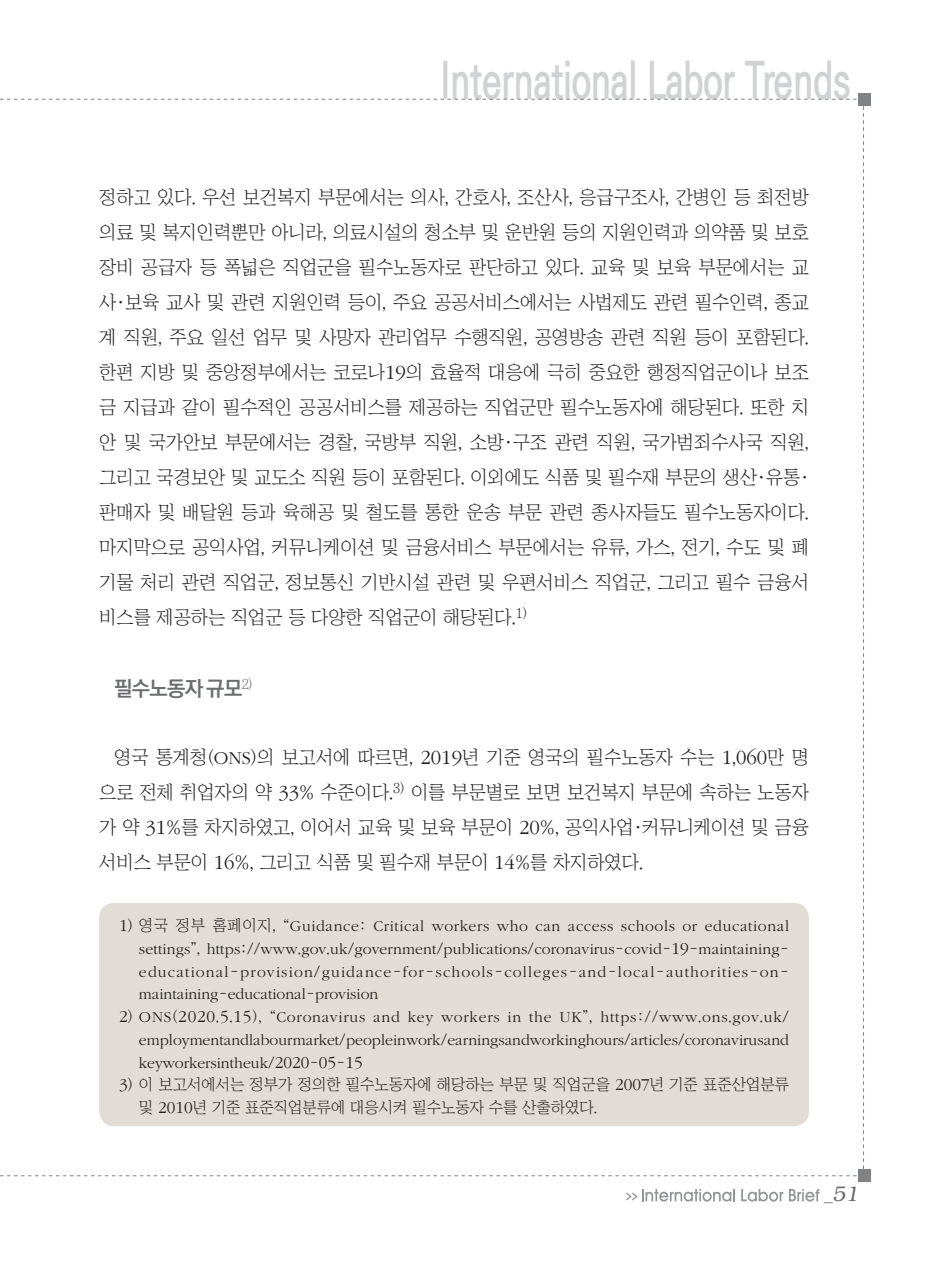
<style>
.page{position:relative;width:933px;height:1275px;background:#fff}
.page>*{position:absolute;margin:0;border:0;box-sizing:border-box;transform-origin:0 0}
.t1{font:700 50.4px "Ko Pub Dotum";color:#d1d2d4;scale:.7 1}
.중제목{font:700 21px "Ko Pub Dotum";letter-spacing:-.03em;color:#6c6d70}
.t2{font:italic 300 21px "Bookman";color:#6c6d70}
.본문{font:18.9px/35px "Chosunilbo NM";color:#231f20;text-align:justify}
.각주{font:300 15.75px/22.8px "ITC Garamond Std";color:#231f20;text-align:justify}
.각주-2{font:15.75px/22.8px "Chosunilbo NM";color:#231f20}
.t3{font:700 7.88px "Ko Pub Dotum";color:#939598;scale:2 1}
.s1{font-family:"ITC Garamond Std";font-weight:300;font-size:20.82px}
.s2{font-family:"ITC Garamond Std";font-weight:300}
.s3{font-size:17.32px}
.s4{font-family:"Chosunilbo NM";font-weight:400}
.s5{font-family:"ITC Garamond Std";font-weight:300;font-size:17.32px}
.s6{font-family:"Helvetica";font-weight:400;font-style:normal;font-size:17.5px}
</style>
<div class="page">
<div style="left:858px;top:93px;width:12px;height:12px;background:#808285"></div>
<div style="left:858px;top:1170px;width:12px;height:12px;background:#808285"></div>
<svg style="left:642px;top:1189px;width:93px;height:13px"></svg>
<svg style="left:741px;top:1189px;width:42px;height:13px"></svg>
<svg style="left:789px;top:1189px;width:30px;height:12px"></svg>
<div style="left:99px;top:903px;width:710px;height:223px;background:#e1dcd5;border-radius:15px"></div>
<h1 class="t1" style="left:440px;top:56px;width:588px">International Labor Trends</h1>
<p class="본문" style="left:99px;top:179px;width:711px">정하고 있다. 우선 보건복지 부문에서는 의사, 간호사, 조산사, 응급구조사, 간병인 등 최전방 의료 및 복지인력뿐만 아니라, 의료시설의 청소부 및 운반원 등의 지원인력과 의약품 및 보호 장비 공급자 등 폭넓은 직업군을 필수노동자로 판단하고 있다. 교육 및 보육 부문에서는 교 사·보육 교사 및 관련 지원인력 등이, 주요 공공서비스에서는 사법제도 관련 필수인력, 종교 계 직원, 주요 일선 업무 및 사망자 관리업무 수행직원, 공영방송 관련 직원 등이 포함된다. 한편 지방 및 중앙정부에서는 코로나<span class="s1">19</span>의 효율적 대응에 극히 중요한 행정직업군이나 보조 금 지급과 같이 필수적인 공공서비스를 제공하는 직업군만 필수노동자에 해당된다. 또한 치 안 및 국가안보 부문에서는 경찰, 국방부 직원, 소방·구조 관련 직원, 국가범죄수사국 직원, 그리고 국경보안 및 교도소 직원 등이 포함된다. 이외에도 식품 및 필수재 부문의 생산·유통· 판매자 및 배달원 등과 육해공 및 철도를 통한 운송 부문 관련 종사자들도 필수노동자이다. 마지막으로 공익사업, 커뮤니케이션 및 금융서비스 부문에서는 유류, 가스, 전기, 수도 및 폐 기물 처리 관련 직업군, 정보통신 기반시설 관련 및 우편서비스 직업군, 그리고 필수 금융서 비스를 제공하는 직업군 등 다양한 직업군이 해당된다.<sup>1)</sup></p>
<p class="중제목" style="left:114px;top:678px;width:140px">필수노동자 규모<sup>2)</sup></p>
<p class="본문" style="left:99px;top:739px;width:711px;text-indent:15px">영국 통계청(<span class="s2">ONS</span>)의 보고서에 따르면, <span class="s1">2019</span>년 기준 영국의 필수노동자 수는 <span class="s1">1</span>,<span class="s1">060</span>만 명 으로 전체 취업자의 약 <span class="s1">33</span>% 수준이다.<sup>3)</sup> 이를 부문별로 보면 보건복지 부문에 속하는 노동자 가 약 <span class="s1">31</span>%를 차지하였고, 이어서 교육 및 보육 부문이 <span class="s1">20</span>%, 공익사업·커뮤니케이션 및 금융 서비스 부문이 <span class="s1">16</span>%, 그리고 식품 및 필수재 부문이 <span class="s1">14</span>%를 차지하였다.</p>
<p class="각주" style="left:139px;top:915px;width:651px;text-indent:-20px"><span class="s3">1</span><span class="s4">) 영국 정부 홈페이지, “</span>Guidance<span class="s4">:</span> Critical workers who can access schools or educational settings<span class="s4">”,</span> https<span class="s4">://</span>www<span class="s4">.</span>gov<span class="s4">.</span>uk<span class="s4">/</span>government<span class="s4">/</span>publications<span class="s4">/</span>coronavirus<span class="s4">-</span>covid<span class="s4">-</span><span class="s3">19</span><span class="s4">-</span>maintaining&shy;educational<span class="s4">-</span>provision<span class="s4">/</span>guidance<span class="s4">-</span>for<span class="s4">-</span>schools<span class="s4">-</span>colleges<span class="s4">-</span>and<span class="s4">-</span>local<span class="s4">-</span>authorities<span class="s4">-</span>on&shy;maintaining<span class="s4">-</span>educational<span class="s4">-</span>provision</p>
<p class="각주" style="left:139px;top:1006px;width:651px;text-indent:-20px"><span class="s3">2</span><span class="s4">)</span> ONS<span class="s4">(</span><span class="s3">2020</span><span class="s4">.</span><span class="s3">5</span><span class="s4">.</span><span class="s3">15</span><span class="s4">), “</span>Coronavirus and key workers in the UK<span class="s4">”,</span> https<span class="s4">://</span>www<span class="s4">.</span>ons<span class="s4">.</span>gov<span class="s4">.</span>uk<span class="s4">/ </span>employmentandlabourmarket<span class="s4">/</span>peopleinwork<span class="s4">/</span>earningsandworkinghours<span class="s4">/</span>articles<span class="s4">/</span>coronavirusand keyworkersintheuk<span class="s4">/</span><span class="s3">2020</span><span class="s4">-</span><span class="s3">05</span><span class="s4">-</span><span class="s3">15</span></p>
<p class="각주-2" style="left:139px;top:1073px;width:651px;text-indent:-20px"><span class="s5">3</span>) 이 보고서에서는 정부가 정의한 필수노동자에 해당하는 부문 및 직업군을 <span class="s5">2007</span>년 기준 표준산업분류 및 <span class="s5">2010</span>년 기준 표준직업분류에 대응시켜 필수노동자 수를 산출하였다.</p>
<p class="t3" style="left:625px;top:1192px;width:8px">&gt;&gt;</p>
<p class="t2" style="left:824px;top:1182px;width:36px"><span class="s6">_</span>51</p>
</div>
